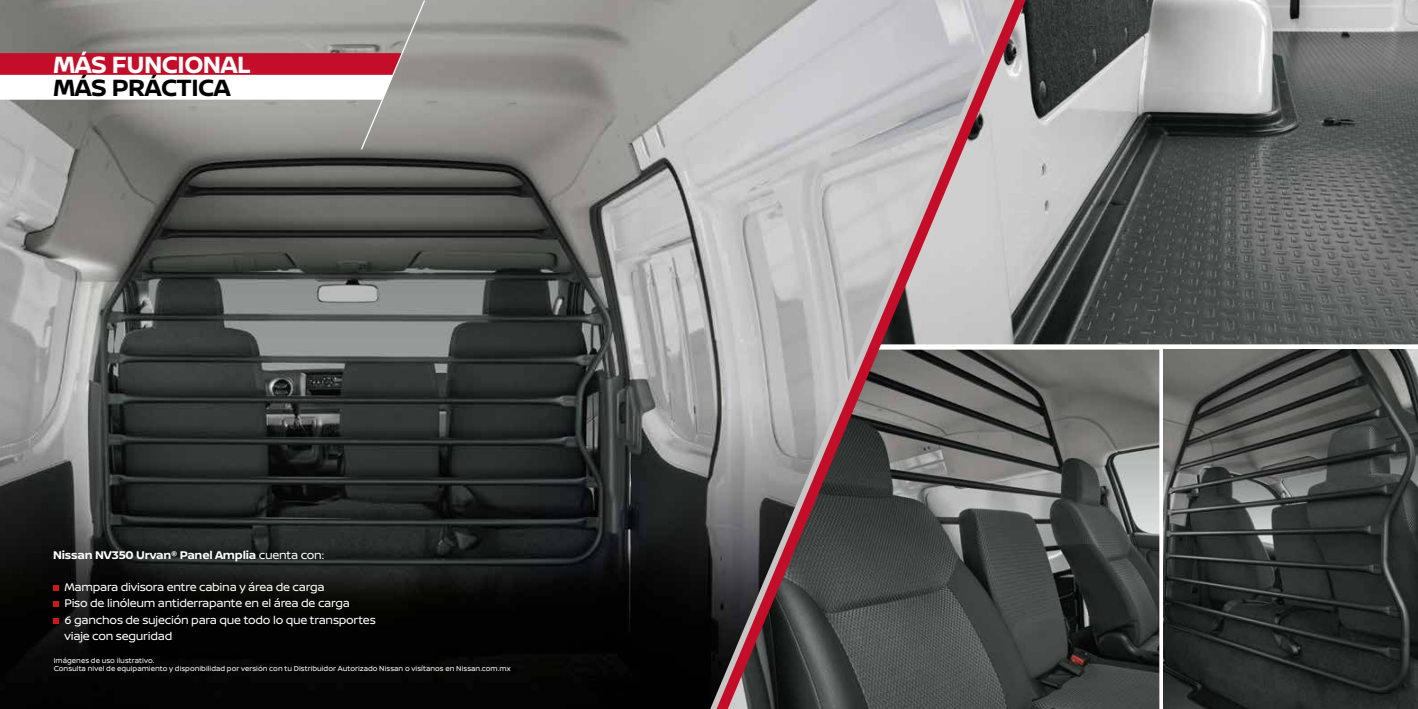
<style>
.page{position:relative;width:1418px;height:709px;background:#fff}
.page>*{position:absolute;margin:0;border:0;box-sizing:border-box;transform-origin:0 0}
.t1{font:700 25px "Nissan Brand";letter-spacing:-.02em;color:#fff}
.t2{font:700 25px "Nissan Brand";letter-spacing:-.02em;color:#000}
.t3{font:11.88px/16.2px "Nissan Brand";letter-spacing:-.02em;color:#fff}
.t4{font:700 11.88px "Nissan Brand";letter-spacing:-.02em;color:#fff}
.t5{font:7.5px/7.5px "Nissan Brand";letter-spacing:.005em;color:#fff}
.s1{font-weight:400}
</style>
<div class="page">
<img style="left:0;top:0;width:710px;height:709px">
<img style="left:1025px;top:349px;width:134px;height:360px">
<img style="left:1163px;top:349px;width:254px;height:360px">
<img style="left:1025px;top:0;width:392px;height:344px">
<svg style="left:1014px;top:0;width:11px;height:709px;background:#868483"></svg>
<svg style="left:710px;top:0;width:304px;height:709px;background:#918c8d"></svg>
<svg style="left:53px;top:585px;width:6px;height:6px"></svg>
<svg style="left:53px;top:601px;width:6px;height:6px"></svg>
<svg style="left:53px;top:617px;width:6px;height:6px"></svg>
<svg style="left:0;top:0;width:426px;height:151px;background:#ab9393"></svg>
<h1 class="t1" style="left:53px;top:46px;width:198px">MÁS FUNCIONAL</h1>
<h1 class="t2" style="left:53px;top:70px;width:179px">MÁS PRÁCTICA</h1>
<p class="t4" style="left:53px;top:546px;width:272px">Nissan NV350 Urvan® Panel Amplia <span class="s1">cuenta con:</span></p>
<p class="t3" style="left:64px;top:578px;width:313px">Mampara divisora entre cabina y área de carga<br>Piso de linóleum antiderrapante en el área de carga<br>6 ganchos de sujeción para que todo lo que transportes viaje con seguridad</p>
<p class="t5" style="left:54px;top:656px;width:458px">Imágenes de uso ilustrativo.<br>Consulta nivel de equipamiento y disponibilidad por versión con tu Distribuidor Autorizado Nissan o visítanos en Nissan.com.mx</p>
</div>
